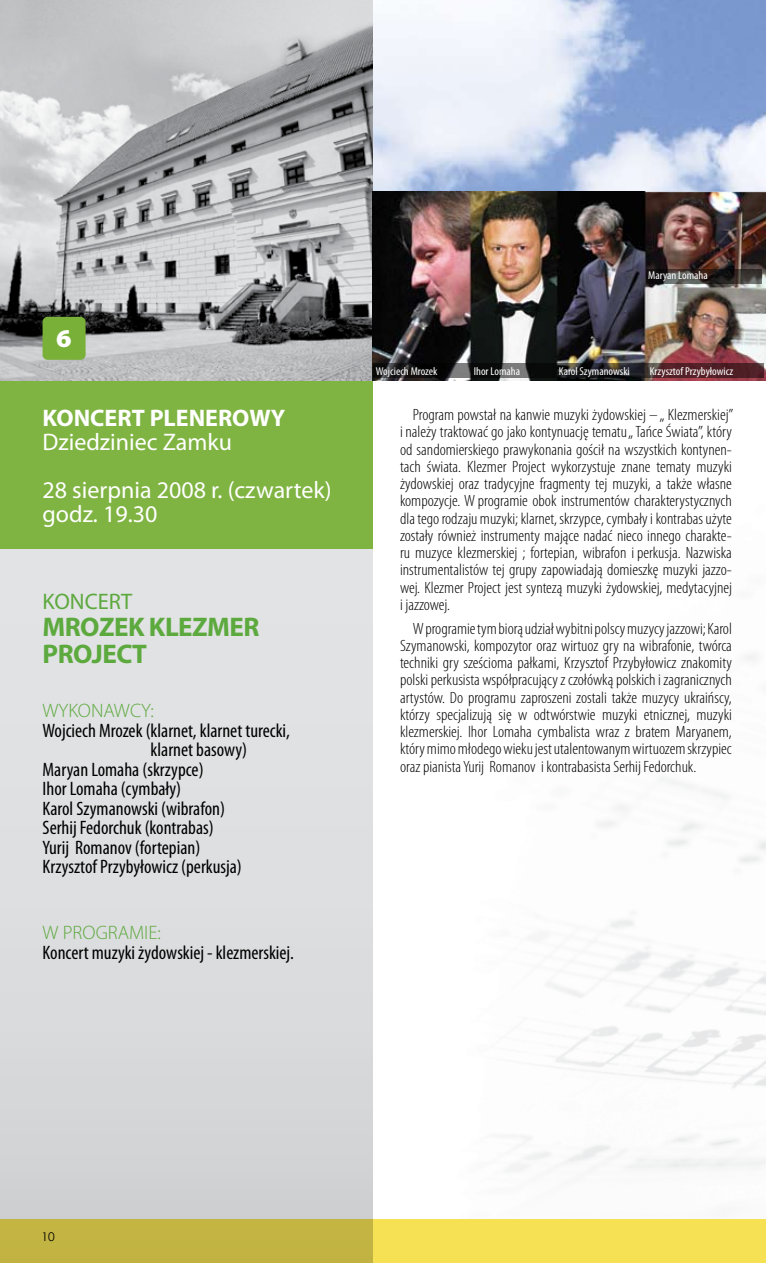
<style>
.page{position:relative;width:766px;height:1263px;background:#fff}
.page>*{position:absolute;margin:0;border:0;box-sizing:border-box;transform-origin:0 0}
.t1{font:700 27px/27px "Myriad Pro";letter-spacing:-.02em;color:#5ca93e}
.t2{font:900 25.65px "Myriad Pro";color:#fff;scale:1.05 1}
.t3{font:24px/48px "Myriad Pro";color:#fff}
.t4{font:700 24px "Myriad Pro";color:#fff}
.t5{font:22.5px "Myriad Pro";color:#5ca93e}
.t6{font:condensed 19.5px "Myriad Pro";color:#000}
.t7{font:300 19.5px "Myriad Pro";color:#5ca93e}
.t8{font:300 condensed 16.35px/17.2px "Myriad Pro";color:#000;text-align:justify;scale:1.05 1}
.t9{font:12px "Century Gothic";color:#000}
.t10{font:condensed 11.4px "Myriad Pro";color:#fff;scale:1.05 1}
</style>
<div class="page">
<img style="left:373px;top:0;width:392px;height:191px">
<div style="left:0;top:0;width:373px;height:1263px;background:linear-gradient(to right,#dbddde,#dbddde)"></div>
<svg style="left:0;top:1219px;width:765px;height:44px;background:#dccb4b"></svg>
<div style="left:0;top:381px;width:373px;height:167px;background:#7fb442"></div>
<img style="left:0;top:0;width:373px;height:381px">
<img style="left:373px;top:191px;width:392px;height:190px">
<svg style="left:373px;top:364px;width:390px;height:14px;background:#332527"></svg>
<svg style="left:645px;top:269px;width:116px;height:14px;background:#342f2d"></svg>
<div style="left:43px;top:317px;width:43px;height:43px;background:#78b038;border-radius:5px"></div>
<h2 class="t2" style="left:56px;top:322px;width:16px">6</h2>
<h3 class="t4" style="left:43px;top:402px;width:244px">KONCERT PLENEROWY</h3>
<h3 class="t3" style="left:43px;top:418px;width:290px">Dziedziniec Zamku<br>28 sierpnia 2008 r. (czwartek)</h3>
<h3 class="t3" style="left:43px;top:490px;width:116px">godz. 19.30</h3>
<h3 class="t5" style="left:43px;top:588px;width:91px">KONCERT</h3>
<h1 class="t1" style="left:43px;top:613px;width:218px">MROZEK KLEZMER<br>PROJECT</h1>
<p class="t7" style="left:43px;top:699px;width:113px">WYKONAWCY:</p>
<p class="t6" style="left:43px;top:719px;width:249px">Wojciech Mrozek (klarnet, klarnet turecki,</p>
<p class="t6" style="left:151px;top:738px;width:98px">klarnet basowy)</p>
<p class="t6" style="left:43px;top:758px;width:162px">Maryan Lomaha (skrzypce)</p>
<p class="t6" style="left:43px;top:777px;width:140px">Ihor Lomaha (cymbały)</p>
<p class="t6" style="left:43px;top:797px;width:184px">Karol Szymanowski (wibrafon)</p>
<p class="t6" style="left:43px;top:816px;width:173px">Serhij Fedorchuk (kontrabas)</p>
<p class="t6" style="left:43px;top:836px;width:159px">Yurij Romanov (fortepian)</p>
<p class="t6" style="left:43px;top:855px;width:201px">Krzysztof Przybyłowicz (perkusja)</p>
<p class="t7" style="left:43px;top:921px;width:120px">W PROGRAMIE:</p>
<p class="t6" style="left:43px;top:941px;width:253px">Koncert muzyki żydowskiej - klezmerskiej.</p>
<p class="t10" style="left:648px;top:268px;width:58px">Maryan Lomaha</p>
<p class="t10" style="left:376px;top:364px;width:60px">Wojciech Mrozek</p>
<p class="t10" style="left:473px;top:364px;width:46px">Ihor Lomaha</p>
<p class="t10" style="left:558px;top:364px;width:69px">KarolSzymanowski</p>
<p class="t10" style="left:649px;top:364px;width:81px">Krzysztof Przybyłowicz</p>
<p class="t8" style="left:400px;top:406px;width:319px;text-indent:13px">Program powstał na kanwie muzyki żydowskiej – „ Klezmerskiej” i należy traktować go jako kontynuację tematu „ Tańce Świata”, który od sandomierskiego prawykonania gościł na wszystkich kontynen&shy;tach świata. Klezmer Project wykorzystuje znane tematy muzyki żydowskiej oraz tradycyjne fragmenty tej muzyki, a także własne kompozycje. Wprogramie obok instrumentów charakterystycznych dla tego rodzaju muzyki; klarnet, skrzypce, cymbały ikontrabas użyte zostały również instrumenty mające nadać nieco innego charakte&shy;ru muzyce klezmerskiej ; fortepian, wibrafon i perkusja. Nazwiska instrumentalistów tej grupy zapowiadają domieszkę muzyki jazzo&shy;wej. Klezmer Project jest syntezą muzyki żydowskiej, medytacyjnej i jazzowej.</p>
<p class="t8" style="left:400px;top:619px;width:317px;text-indent:13px">W programie tym biorą udział wybitni polscy muzycy jazzowi; Karol Szymanowski, kompozytor oraz wirtuoz gry na wibrafonie, twórca techniki gry sześcioma pałkami, Krzysztof Przybyłowicz znakomity polski perkusista współpracujący z czołówką polskich i zagranicznych artystów. Do programu zaproszeni zostali także muzycy ukraińscy, którzy specjalizują się w odtwórstwie muzyki etnicznej, muzyki klezmerskiej. Ihor Lomaha cymbalista wraz z bratem Maryanem, który mimo młodego wieku jest utalentowanym wirtuozem skrzypiec oraz pianista Yurij Romanov i kontrabasista Serhij Fedorchuk.</p>
<p class="t9" style="left:41px;top:1229px;width:15px">1 0</p>
</div>
